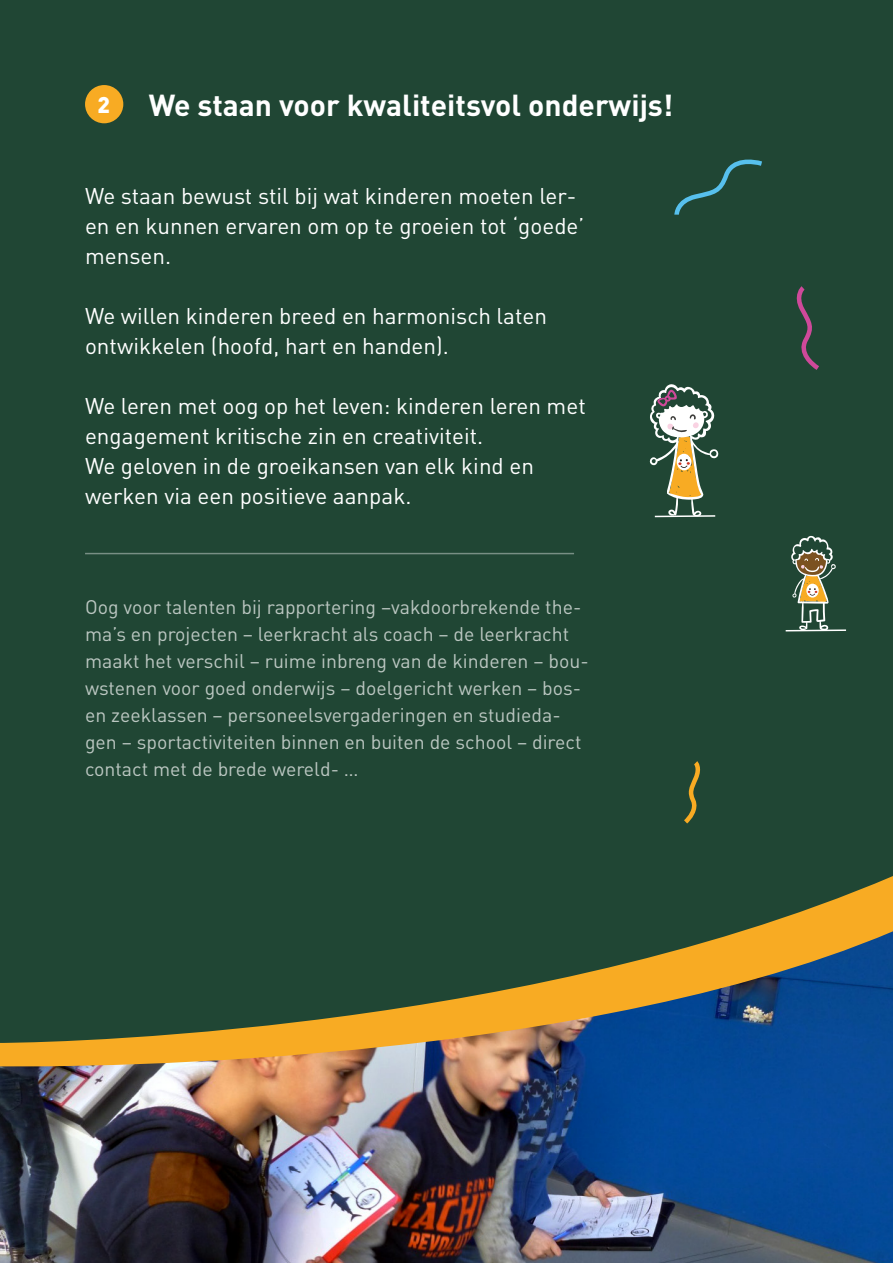
<style>
.page{position:relative;width:893px;height:1263px;background:#204634}
.page>*{position:absolute;margin:0;border:0;box-sizing:border-box;transform-origin:0 0}
.Titel{font:700 30px "DIN Pro";color:#fff}
.Subtekst{font:22.5px/30px "DIN Pro";color:#fff}
.bol{font:900 22.5px "DIN Pro";color:#fff}
.t1{font:19.5px/27px "DIN Pro";color:#fff}
</style>
<div class="page">
<hr style="left:85px;top:553px;width:489px;height:1px;background:#fff">
<div style="left:85px;top:85px;width:38px;height:38px;background:#f8ab23;border-radius:50%"></div>
<svg style="left:796px;top:286px;width:23px;height:84px"></svg>
<svg style="left:684px;top:761px;width:17px;height:63px"></svg>
<svg style="left:674px;top:159px;width:88px;height:56px"></svg>
<svg style="left:649px;top:384px;width:70px;height:134px"></svg>
<svg style="left:785px;top:536px;width:62px;height:96px"></svg>
<svg style="left:742px;top:876px;width:151px;height:55px"></svg>
<img style="left:0;top:931px;width:893px;height:332px">
<p class="bol" style="left:98px;top:89px;width:14px">2</p>
<p class="Titel" style="left:149px;top:85px;width:526px">We staan voor kwaliteitsvol onderwijs!</p>
<p class="Subtekst" style="left:85px;top:180px;width:501px">We staan bewust stil bij wat kinderen moeten ler&shy;en en kunnen ervaren om op te groeien tot ‘goede’ mensen.</p>
<p class="Subtekst" style="left:85px;top:300px;width:463px">We willen kinderen breed en harmonisch laten ontwikkelen (hoofd, hart en handen).</p>
<p class="Subtekst" style="left:85px;top:390px;width:502px">We leren met oog op het leven: kinderen leren met engagement kritische zin en creativiteit.</p>
<p class="Subtekst" style="left:85px;top:450px;width:451px">We geloven in de groeikansen van elk kind en werken via een positieve aanpak.</p>
<p class="t1" style="left:85px;top:592px;width:505px">Oog voor talenten bij rapportering –vakdoorbrekende the&shy;ma’s en projecten – leerkracht als coach – de leerkracht maakt het verschil – ruime inbreng van de kinderen – bou&shy;wstenen voor goed onderwijs – doelgericht werken – bos&shy;en zeeklassen – personeelsvergaderingen en studieda&shy;gen – sportactiviteiten binnen en buiten de school – direct contact met de brede wereld- …</p>
</div>
